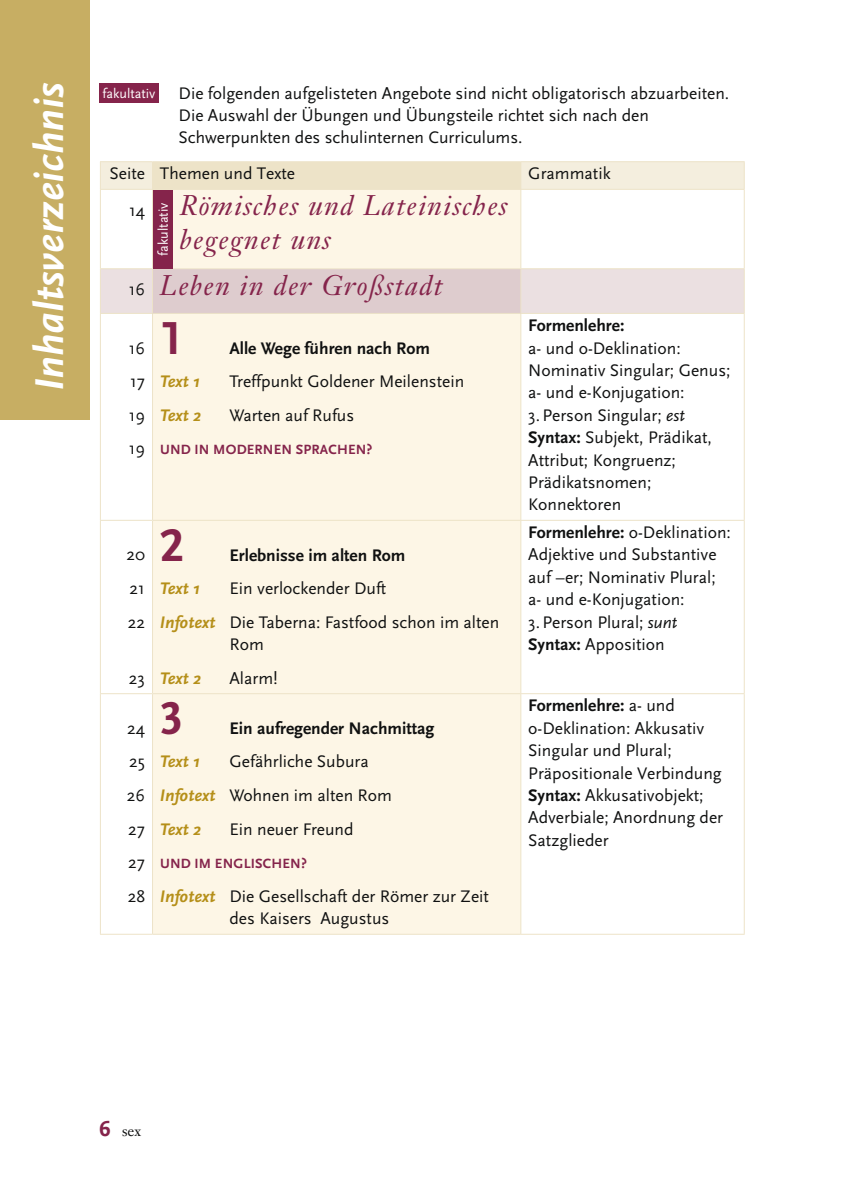
<style>
.page{position:relative;width:844px;height:1191px;background:#fff}
.page>*{position:absolute;margin:0;border:0;box-sizing:border-box;transform-origin:0 0}
._62_1_Inhalt_Lektion{font:48.3px "Scala Sans CV Bold Caps";color:#85244b}
._90_Methoden_Übersch{font:italic 700 42px "Scala Sans CV Latin";color:#fff}
._64_Inhalt_Kapitel_f{font:italic 28px/33.6px "Janson Latin CV Std";letter-spacing:.05em;color:#85244b}
._64_Inhalt_Kapitel{font:italic 28px "Janson Latin CV Std";letter-spacing:.05em;color:#85244b}
._61_Inhalt{font:17.5px/22.4px "Scala Sans CV Latin";color:#101111}
._62_2_Inhalt_Text{font:17.5px/22.4px "Scala Sans CV Latin";color:#101111}
._12_Grundtext_Scala{font:17.5px/22.4px "Scala Sans CV Latin";color:#101111}
._62_1_Inhalt_Lektion-2{font:700 17.5px "Scala Sans CV Latin";color:#101111}
._63_1_Inhalt_Seitenz{font:17.5px "Scala Sans CV Latin";color:#101111}
._62_2_Inhalt_Text-2{font:italic 700 17.5px "Scala Sans CV Latin";color:#b58f19}
._63_2_Inhalt_Seitenz{font:17.5px "Scala Sans CV Latin";color:#101111}
.t1{font:14.88px "Janson Latin CV Std";color:#101111}
._61_Inhalt-2{font:700 14px "Scala Sans CV Latin";letter-spacing:.015em;color:#85244b}
.t2{font:14px "Scala Sans CV Latin";color:#fff}
._62_2_Inhalt_Text-3{font:700 14px "Scala Sans CV Latin";letter-spacing:.015em;color:#85244b}
.s1{font-weight:700;font-style:italic;color:#b58f19}
.s2{font-weight:700}
.s3{font-style:italic}
.s4{font-family:"Scala Sans CV Bold Caps";font-size:22.75px;color:#85244b}
</style>
<div class="page">
<div style="left:99px;top:83px;width:60px;height:20px;background:#85244b"></div>
<div style="left:153px;top:190px;width:367px;height:743px;background:#fdf6e6"></div>
<div style="left:101px;top:269px;width:642px;height:44px;background:#ebe0e1"></div>
<div style="left:152px;top:269px;width:368px;height:44px;background:#deccce"></div>
<hr style="left:100px;top:161px;width:52px;height:1px;background:#ede3c8">
<hr style="left:152px;top:161px;width:368px;height:1px;background:#ede3c8">
<hr style="left:520px;top:161px;width:224px;height:1px;background:#ede3c8">
<svg style="left:100px;top:162px;width:644px;height:27px;background:#efe7d1"></svg>
<hr style="left:100px;top:189px;width:52px;height:1px;background:#ede3c8">
<hr style="left:100px;top:190px;width:1px;height:78px;background:#ede3c8">
<hr style="left:152px;top:189px;width:368px;height:1px;background:#ede3c8">
<hr style="left:152px;top:190px;width:1px;height:78px;background:#ede3c8">
<hr style="left:520px;top:189px;width:224px;height:1px;background:#ede3c8">
<hr style="left:520px;top:190px;width:1px;height:78px;background:#ede3c8">
<hr style="left:743px;top:190px;width:1px;height:78px;background:#ede3c8">
<hr style="left:100px;top:268px;width:52px;height:1px;background:#ede3c8">
<hr style="left:100px;top:269px;width:1px;height:44px;background:#ede3c8">
<hr style="left:152px;top:268px;width:368px;height:1px;background:#ede3c8">
<hr style="left:152px;top:269px;width:1px;height:44px;background:#ede3c8">
<hr style="left:520px;top:268px;width:224px;height:1px;background:#ede3c8">
<hr style="left:520px;top:269px;width:1px;height:44px;background:#ede3c8">
<hr style="left:743px;top:269px;width:1px;height:44px;background:#ede3c8">
<hr style="left:100px;top:313px;width:52px;height:1px;background:#ede3c8">
<hr style="left:100px;top:314px;width:1px;height:206px;background:#ede3c8">
<hr style="left:152px;top:313px;width:368px;height:1px;background:#ede3c8">
<hr style="left:152px;top:314px;width:1px;height:206px;background:#ede3c8">
<hr style="left:520px;top:313px;width:224px;height:1px;background:#ede3c8">
<hr style="left:520px;top:314px;width:1px;height:206px;background:#ede3c8">
<hr style="left:743px;top:314px;width:1px;height:206px;background:#ede3c8">
<hr style="left:100px;top:520px;width:52px;height:1px;background:#ede3c8">
<hr style="left:100px;top:521px;width:1px;height:172px;background:#ede3c8">
<hr style="left:152px;top:520px;width:368px;height:1px;background:#ede3c8">
<hr style="left:152px;top:521px;width:1px;height:172px;background:#ede3c8">
<hr style="left:520px;top:520px;width:224px;height:1px;background:#ede3c8">
<hr style="left:520px;top:521px;width:1px;height:172px;background:#ede3c8">
<hr style="left:743px;top:521px;width:1px;height:172px;background:#ede3c8">
<hr style="left:100px;top:693px;width:52px;height:1px;background:#ede3c8">
<hr style="left:100px;top:694px;width:1px;height:239px;background:#ede3c8">
<hr style="left:152px;top:693px;width:368px;height:1px;background:#ede3c8">
<hr style="left:152px;top:694px;width:1px;height:239px;background:#ede3c8">
<hr style="left:520px;top:693px;width:224px;height:1px;background:#ede3c8">
<hr style="left:520px;top:694px;width:1px;height:239px;background:#ede3c8">
<hr style="left:743px;top:694px;width:1px;height:239px;background:#ede3c8">
<hr style="left:100px;top:933px;width:52px;height:1px;background:#ede3c8">
<hr style="left:152px;top:933px;width:368px;height:1px;background:#ede3c8">
<hr style="left:520px;top:933px;width:224px;height:1px;background:#ede3c8">
<div style="left:153px;top:190px;width:20px;height:78px;background:#85244b"></div>
<div style="left:0;top:0;width:89px;height:419px;background:#c7ae63"></div>
<p class="_90_Methoden_Übersch" style="left:27px;top:391px;width:309px;rotate:-90deg">Inhaltsverzeichnis</p>
<p class="t2" style="left:103px;top:86px;width:54px">fakultativ</p>
<p class="_12_Grundtext_Scala" style="left:178px;top:82px;width:552px">Die folgenden aufgelisteten Angebote sind nicht obligatorisch abzuarbeiten.<br>Die Auswahl der Übungen und Übungsteile richtet sich nach den<br>Schwerpunkten des schulinternen Curriculums.</p>
<p class="_63_1_Inhalt_Seitenz" style="left:109px;top:164px;width:37px">Seite</p>
<p class="_61_Inhalt" style="left:160px;top:163px;width:137px">Themen und Texte</p>
<p class="_61_Inhalt" style="left:528px;top:163px;width:84px">Grammatik</p>
<p class="_63_2_Inhalt_Seitenz" style="left:129px;top:201px;width:18px">14</p>
<p class="_64_Inhalt_Kapitel_f" style="left:180px;top:189px;width:329px">Römisches und Lateinisches begegnet uns</p>
<p class="t2" style="left:156px;top:255px;width:54px;rotate:-90deg">fakultativ</p>
<p class="_63_2_Inhalt_Seitenz" style="left:129px;top:280px;width:18px">16</p>
<p class="_64_Inhalt_Kapitel" style="left:160px;top:268px;width:284px">Leben in der Großstadt</p>
<p class="_63_1_Inhalt_Seitenz" style="left:129px;top:338px;width:18px">16</p>
<p class="_63_1_Inhalt_Seitenz" style="left:130px;top:372px;width:16px">17</p>
<p class="_63_1_Inhalt_Seitenz" style="left:129px;top:405px;width:18px">19</p>
<p class="_63_1_Inhalt_Seitenz" style="left:129px;top:439px;width:18px">19</p>
<p class="_62_1_Inhalt_Lektion" style="left:160px;top:311px;width:26px">1</p>
<p class="_62_1_Inhalt_Lektion-2" style="left:229px;top:338px;width:202px">Alle Wege führen nach Rom</p>
<p class="_62_2_Inhalt_Text-2" style="left:160px;top:372px;width:41px">Text 1</p>
<p class="_62_2_Inhalt_Text" style="left:229px;top:371px;width:236px">Treffpunkt Goldener Meilenstein</p>
<p class="_62_2_Inhalt_Text-2" style="left:160px;top:406px;width:42px">Text 2</p>
<p class="_62_2_Inhalt_Text" style="left:229px;top:404px;width:126px">Warten auf Rufus</p>
<p class="_61_Inhalt-2" style="left:160px;top:442px;width:214px">UND IN MODERNEN SPRACHEN?</p>
<p class="_63_1_Inhalt_Seitenz" style="left:126px;top:545px;width:20px">20</p>
<p class="_63_1_Inhalt_Seitenz" style="left:129px;top:579px;width:17px">21</p>
<p class="_63_1_Inhalt_Seitenz" style="left:128px;top:612px;width:19px">22</p>
<p class="_63_1_Inhalt_Seitenz" style="left:129px;top:668px;width:18px">23</p>
<p class="_63_1_Inhalt_Seitenz" style="left:127px;top:718px;width:19px">24</p>
<p class="_63_1_Inhalt_Seitenz" style="left:129px;top:752px;width:17px">25</p>
<p class="_63_1_Inhalt_Seitenz" style="left:127px;top:786px;width:20px">26</p>
<p class="_63_1_Inhalt_Seitenz" style="left:128px;top:819px;width:18px">27</p>
<p class="_63_1_Inhalt_Seitenz" style="left:128px;top:853px;width:18px">27</p>
<p class="_63_1_Inhalt_Seitenz" style="left:128px;top:886px;width:19px">28</p>
<p class="_62_1_Inhalt_Lektion" style="left:160px;top:518px;width:26px">2</p>
<p class="_62_1_Inhalt_Lektion-2" style="left:229px;top:545px;width:177px">Erlebnisse im alten Rom</p>
<p class="_62_2_Inhalt_Text-2" style="left:160px;top:579px;width:41px">Text 1</p>
<p class="_62_2_Inhalt_Text" style="left:229px;top:577px;width:158px">Ein verlockender Duft</p>
<p class="_62_2_Inhalt_Text" style="left:229px;top:611px;width:271px;text-indent:-69px"><span class="s1">Infotext</span> Die Taberna: Fastfood schon im alten<br>Rom</p>
<p class="_62_2_Inhalt_Text-2" style="left:160px;top:668px;width:42px">Text 2</p>
<p class="_62_2_Inhalt_Text" style="left:229px;top:667px;width:50px">Alarm!</p>
<p class="_62_1_Inhalt_Lektion" style="left:160px;top:691px;width:26px">3</p>
<p class="_62_1_Inhalt_Lektion-2" style="left:229px;top:718px;width:206px">Ein aufregender Nachmittag</p>
<p class="_62_2_Inhalt_Text-2" style="left:160px;top:752px;width:41px">Text 1</p>
<p class="_62_2_Inhalt_Text" style="left:229px;top:751px;width:141px">Gefährliche Subura</p>
<p class="_62_2_Inhalt_Text" style="left:160px;top:784px;width:233px"><span class="s1">Infotext</span> Wohnen im alten Rom</p>
<p class="_62_2_Inhalt_Text-2" style="left:160px;top:819px;width:42px">Text 2</p>
<p class="_62_2_Inhalt_Text" style="left:229px;top:818px;width:126px">Ein neuer Freund</p>
<p class="_62_2_Inhalt_Text-3" style="left:160px;top:856px;width:148px">UND IM ENGLISCHEN?</p>
<p class="_62_2_Inhalt_Text" style="left:229px;top:885px;width:261px;text-indent:-69px"><span class="s1">Infotext</span> Die Gesellschaft der Römer zur Zeit des Kaisers Augustus</p>
<p class="_61_Inhalt" style="left:528px;top:314px;width:204px"><span class="s2">Formenlehre:<br></span>a- und o-Deklination:<br>Nominativ Singular; Genus; a- und e-Konjugation:<br>3.Person Singular; <span class="s3">est</span></p>
<p class="_61_Inhalt" style="left:528px;top:426px;width:185px"><span class="s2">Syntax:</span> Subjekt, Prädikat,<br>Attribut; Kongruenz;<br>Prädikatsnomen;<br>Konnektoren</p>
<p class="_61_Inhalt" style="left:528px;top:521px;width:204px"><span class="s2">Formenlehre:</span> o-Deklination:<br>Adjektive und Substantive auf –er; Nominativ Plural; a- und e-Konjugation:<br>3.Person Plural; <span class="s3">sunt</span></p>
<p class="_61_Inhalt" style="left:528px;top:633px;width:138px"><span class="s2">Syntax:</span> Apposition</p>
<p class="_61_Inhalt" style="left:528px;top:695px;width:195px"><span class="s2">Formenlehre:</span> a- und o‑Deklination: Akkusativ<br>Singular und Plural;<br>Präpositionale Verbindung</p>
<p class="_61_Inhalt" style="left:528px;top:784px;width:196px"><span class="s2">Syntax:</span> Akkusativobjekt;<br>Adverbiale; Anordnung der<br>Satzglieder</p>
<p class="t1" style="left:99px;top:1121px;width:43px"><span class="s4">6</span> sex</p>
</div>
